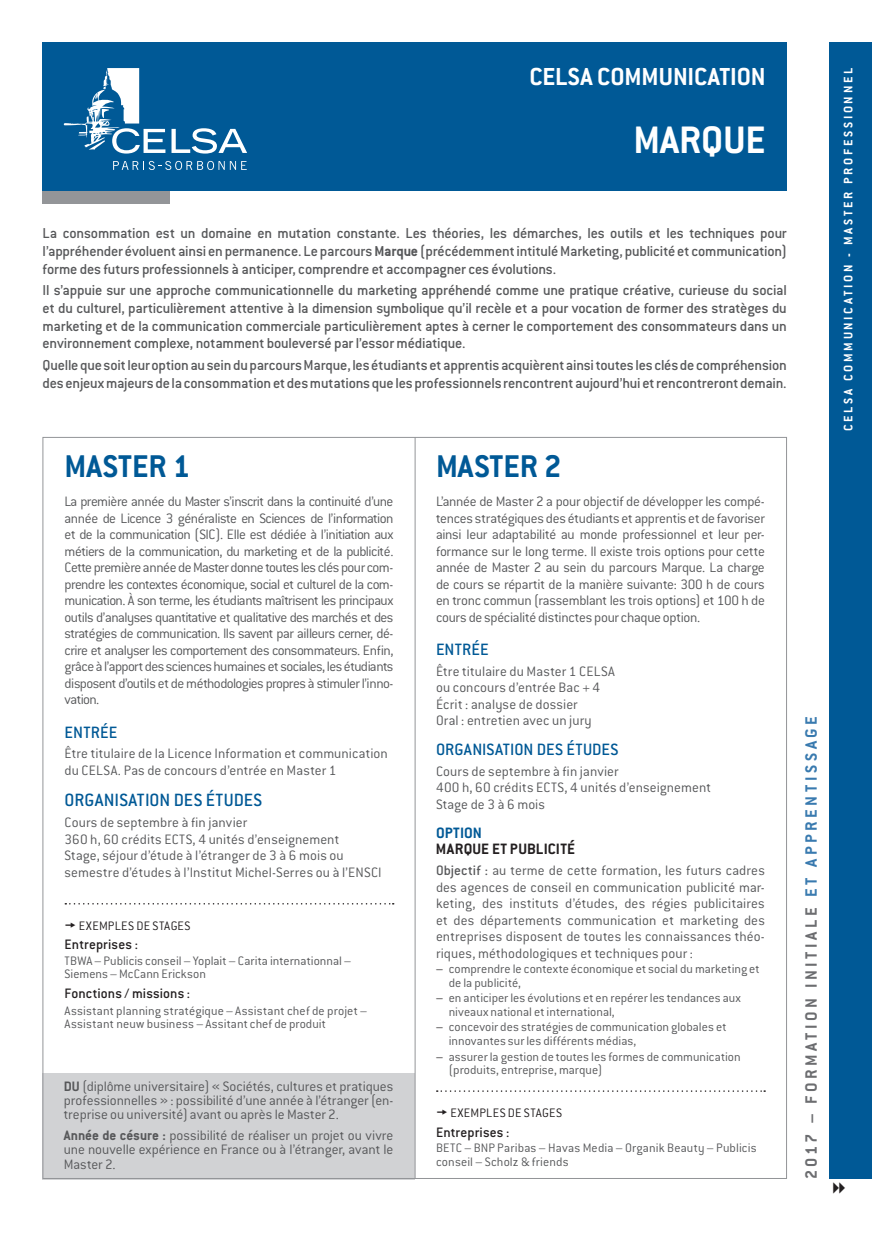
<style>
.page{position:relative;width:872px;height:1242px;background:#fff}
.page>*{position:absolute;margin:0;border:0;box-sizing:border-box;transform-origin:0 0}
.t1{font:700 42px "Conduit ITC";color:#fff}
.t2{font:700 34.5px "Conduit ITC";color:#005996}
.t3{font:700 27px "Conduit ITC";letter-spacing:-.005em;color:#fff}
.t4{font:500 19.5px "Conduit ITC";letter-spacing:.005em;color:#005996}
.t5{font:700 18px "Conduit ITC";letter-spacing:.2em;color:#6c6d70}
.t6{font:500 18px "Conduit ITC";letter-spacing:.005em;color:#005996}
.t7{font:700 16.5px "Conduit ITC";letter-spacing:.015em;color:#231f20}
.t8{font:700 16.5px "Conduit ITC";letter-spacing:.02em;color:#005996}
.t9{font:500 15.75px/17.5px "Conduit ITC";letter-spacing:-.015em;color:#57585a;text-align:justify}
.t10{font:300 15px/16.5px "Conduit ITC";letter-spacing:.005em;color:#57585a;text-align:justify}
.t11{font:500 15px "Conduit ITC";letter-spacing:.005em;color:#231f20}
.t12{font:300 13.5px/13.5px "Conduit ITC";letter-spacing:.005em;color:#57585a}
.t13{font:700 13.5px "Conduit ITC";letter-spacing:.2em;color:#fff}
.t14{font:300 13.5px "Conduit ITC";letter-spacing:.025em;color:#231f20}
.s1{font-weight:700}
.s2{font-weight:500}
.s3{color:#231f20}
.s4{color:#397aaf}
</style>
<div class="page">
<div style="left:43px;top:1073px;width:372px;height:106px;background:#d1d2d4"></div>
<svg style="left:65px;top:903px;width:329px;height:1px"></svg>
<svg style="left:437px;top:1090px;width:328px;height:2px"></svg>
<hr style="left:415px;top:437px;width:1px;height:741px;background:#939598">
<div style="left:829px;top:43px;width:43px;height:1136px;background:#005996"></div>
<div style="left:43px;top:43px;width:744px;height:148px;background:#005996"></div>
<div style="left:43px;top:191px;width:127px;height:13px;background:#939598"></div>
<svg style="left:113px;top:161px;width:134px;height:9px"></svg>
<svg style="left:64px;top:68px;width:101px;height:86px"></svg>
<svg style="left:171px;top:128px;width:76px;height:26px"></svg>
<h3 class="t3" style="left:529px;top:61px;width:84px">CELSA COMMU</h3>
<h3 class="t3" style="left:673px;top:61px;width:94px">NICATION</h3>
<h1 class="t1" style="left:633px;top:115px;width:111px">MARQUE</h1>
<p class="t9" style="left:43px;top:224px;width:745px">La consommation est un domaine en mutation constante. Les théories, les démarches, les outils et les techniques pour l’appréhender évoluent ainsi en permanence. Le parcours <span class="s1">MARQUE</span> (précédemment intitulé Marketing, publicité et communication) forme des futurs professionnels à anticiper, comprendre et accompagner ces évolutions.</p>
<p class="t9" style="left:43px;top:282px;width:746px">Il s’appuie sur une approche communicationnelle du marketing appréhendé comme une pratique créative, curieuse du social et du culturel, particulièrement attentive à la dimension symbolique qu’il recèle et a pour vocation de former des stratèges du marketing et de la communication commerciale particulièrement aptes à cerner le comportement des consommateurs dans un environnement complexe, notamment bouleversé par l’essor médiatique.</p>
<p class="t9" style="left:43px;top:356px;width:746px">Quelle que soit leur option au sein du parcours Marque, les étudiants et apprentis acquièrent ainsi toutes les clés de compréhension des enjeux majeurs de la consommation et des mutations que les professionnels rencontrent aujourd’hui et rencontreront demain.</p>
<h2 class="t2" style="left:65px;top:446px;width:127px">MASTER 1</h2>
<p class="t10" style="left:65px;top:493px;width:330px">La première année du Master s’inscrit dans la continuité d’une année de Licence 3 généraliste en Sciences de l’information et de la communication (SIC). Elle est dédiée à l’initiation aux métiers de la communication, du marketing et de la publicité.<br>Cette première année de Master donne toutes les clés pour com&shy;prendre les contextes économique, social et culturel de la com&shy;munication. à son terme, les étudiants maîtrisent les principaux outils d’analyses quantitative et qualitative des marchés et des stratégies de communication. Ils savent par ailleurs cerner, dé&shy;crire et analyser les comportement des consommateurs. Enfin, grâce à l’apport des sciences humaines et sociales, les étudiants disposent d’outils et de méthodologies propres à stimuler l’inno&shy;vation.</p>
<p class="t6" style="left:65px;top:722px;width:54px">ENTRÉE</p>
<p class="t10" style="left:65px;top:745px;width:325px">Être titulaire de la Licence Information et communication du CELSA. Pas de concours d’entrée en Master 1</p>
<h3 class="t4" style="left:65px;top:789px;width:199px">ORGANISATION DES ÉTUDES</h3>
<p class="t10" style="left:65px;top:814px;width:319px;text-align:left">Cours de septembre à fin janvier<br>360 h, 60 crédits ECTS, 4 unités d’enseignement<br>Stage, séjour d’étude à l’étranger de 3 à 6 mois ou semestre d’études à l’Institut Michel-Serres ou à l’ENSCI</p>
<p class="t14" style="left:79px;top:918px;width:113px">EXEMPLES DE STAGES</p>
<p class="t11" style="left:65px;top:936px;width:75px">Entreprises :</p>
<p class="t12" style="left:65px;top:954px;width:288px">TBWA – Publicis conseil – Yoplait – Carita internationnal –<br>Siemens – McCann Erickson</p>
<p class="t11" style="left:65px;top:985px;width:127px">Fonctions / missions :</p>
<p class="t12" style="left:65px;top:1004px;width:304px">Assistant planning stratégique – Assistant chef de projet –<br>Assistant neuw business – Assitant chef de produit</p>
<p class="t10" style="left:64px;top:1079px;width:331px;line-height:14.2px"><span class="s1">DU</span> (diplôme universitaire) « Sociétés, cultures et pratiques professionnelles » : possibilité d’une année à l’étranger (en&shy;treprise ou université) avant ou après le Master 2.</p>
<p class="t10" style="left:64px;top:1128px;width:331px;line-height:14.2px"><span class="s1">ANNÉE DE CÉSURE :</span> possibilité de réaliser un projet ou vivre une nouvelle expérience en France ou à l’étranger, avant le Master 2.</p>
<h2 class="t2" style="left:436px;top:446px;width:127px">MASTER 2</h2>
<p class="t10" style="left:436px;top:493px;width:330px">L’année de Master 2 a pour objectif de développer les compé&shy;tences stratégiques des étudiants et apprentis et de favoriser ainsi leur adaptabilité au monde professionnel et leur per&shy;formance sur le long terme. Il existe trois options pour cette année de Master 2 au sein du parcours Marque. La charge de cours se répartit de la manière suivante: 300 h de cours en tronc commun (rassemblant les trois options) et 100 h de cours de spécialité distinctes pour chaque option.</p>
<p class="t6" style="left:436px;top:639px;width:54px">ENTRÉE</p>
<p class="t10" style="left:436px;top:663px;width:180px;text-align:left">Être titulaire du Master 1 CELSA ou concours d’entrée Bac + 4<br>Écrit : analyse de dossier<br>Oral : entretien avec un jury</p>
<p class="t6" style="left:436px;top:739px;width:184px">ORGANISATION DES ÉTUDES</p>
<p class="t10" style="left:436px;top:762px;width:277px;text-align:left">Cours de septembre à fin janvier<br>400 h, 60 crédits ECTS, 4 unités d’enseignement<br>Stage de 3 à 6 mois</p>
<p class="t8" style="left:436px;top:823px;width:47px">OPTION</p>
<p class="t7" style="left:436px;top:839px;width:141px">MARQUE ET PUBLICITÉ</p>
<p class="t10" style="left:436px;top:862px;width:330px"><span class="s2">Objectif :</span> au terme de cette formation, les futurs cadres des agences de conseil en communication publicité mar&shy;keting, des instituts d’études, des régies publicitaires et des départements communication et marketing des entreprises disposent de toutes les connaissances théo&shy;riques, méthodologiques et techniques pour :</p>
<p class="t12" style="left:449px;top:962px;width:312px;text-indent:-13px"><span class="s3">–</span> comprendre le contexte économique et social du marketing et de la publicité,</p>
<p class="t12" style="left:449px;top:991px;width:294px;text-indent:-13px"><span class="s3">–</span> en anticiper les évolutions et en repérer les tendances aux niveaux national et international,</p>
<p class="t12" style="left:449px;top:1020px;width:279px;text-indent:-13px"><span class="s3">–</span> concevoir des stratégies de communication globales et innovantes sur les différents médias,</p>
<p class="t12" style="left:449px;top:1049px;width:293px;text-indent:-13px"><span class="s3">–</span> assurer la gestion de toutes les formes de communication (produits, entreprise, marque)</p>
<p class="t14" style="left:450px;top:1105px;width:113px">EXEMPLES DE STAGES</p>
<p class="t11" style="left:436px;top:1123px;width:75px">Entreprises :</p>
<p class="t12" style="left:436px;top:1141px;width:322px">BETC – BNP Paribas – Havas Media – Organik Beauty – Publicis conseil – Scholz &amp; friends</p>
<p class="t5" style="left:800px;top:1178px;width:462px;rotate:-90deg">2017 – FORMATI ON INITIALE <span class="s4">ET APPRENTISSAGE</span></p>
<p class="t13" style="left:840px;top:431px;width:365px;rotate:-90deg">CELSA COMMUNICATION - MASTER PROFESSIONNEL</p>
</div>
